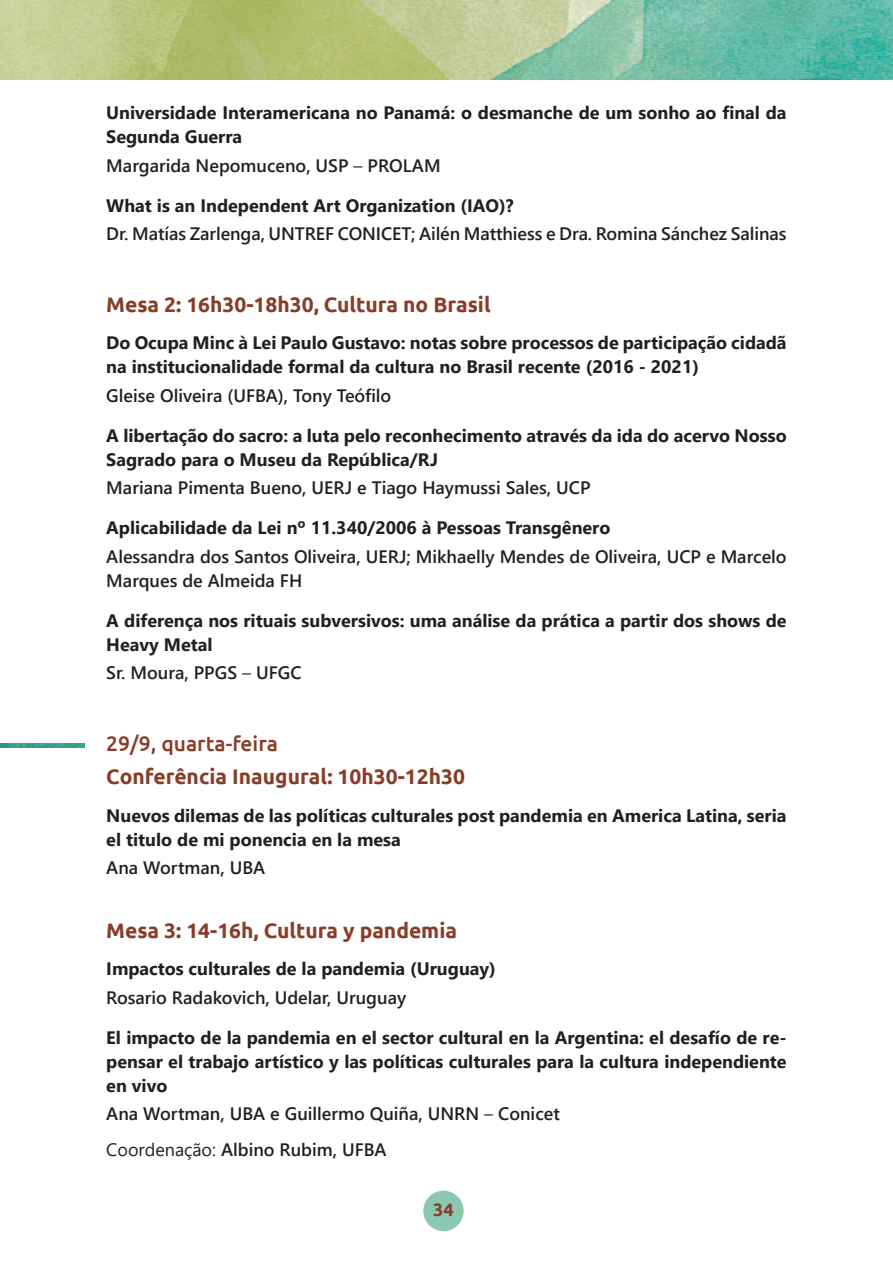
<style>
.page{position:relative;width:893px;height:1263px;background:#fff}
.page>*{position:absolute;margin:0;border:0;box-sizing:border-box;transform-origin:0 0}
.t1{font:700 21px "Ubuntu";color:#883d28}
.t2{font:500 21px "Ubuntu";color:#883d28}
.t3{font:700 18px/24px "Segoe UI";color:#231f20}
.t4{font:600 18px/24px "Segoe UI";color:#231f20}
.t5{font:700 18px "Ubuntu";color:#883d28}
.s1{font-weight:400}
</style>
<div class="page">
<div style="left:423px;top:1191px;width:41px;height:40px;background:#8bc8b2;border-radius:50%"></div>
<img style="left:0;top:0;width:893px;height:79px">
<img style="left:0;top:743px;width:84px;height:4px">
<p class="t3" style="left:106px;top:100px;width:682px">Universidade Interamericana no Panamá: o desmanche de um sonho ao final da<br>Segunda Guerra</p>
<p class="t4" style="left:106px;top:152px;width:336px">Margarida Nepomuceno, USP <span class="s1">–</span> PROLAM</p>
<p class="t3" style="left:106px;top:192px;width:409px">What is an Independent Art Organization (IAO)?</p>
<p class="t4" style="left:106px;top:220px;width:682px">Dr. Matías Zarlenga, UNTREF CONICET; Ailén Matthiess e Dra. Romina Sánchez Salinas</p>
<p class="t1" style="left:106px;top:292px;width:386px">Mesa 2: 16h30-18h30, Cultura no Brasil</p>
<p class="t3" style="left:106px;top:330px;width:682px">Do Ocupa Minc à Lei Paulo Gustavo: notas sobre processos de participação cidadã na institucionalidade formal da cultura no Brasil recente (2016 - 2021)</p>
<p class="t4" style="left:106px;top:382px;width:287px">Gleise Oliveira (UFBA), Tony Teófilo</p>
<p class="t3" style="left:106px;top:422px;width:682px">A libertação do sacro: a luta pelo reconhecimento através da ida do acervo Nosso<br>Sagrado para o Museu da República/RJ</p>
<p class="t4" style="left:106px;top:474px;width:486px">Mariana Pimenta Bueno, UERJ e Tiago Haymussi Sales, UCP</p>
<p class="t3" style="left:106px;top:515px;width:506px">Aplicabilidade da Lei nº 11.340/2006 à Pessoas Transgênero</p>
<p class="t4" style="left:106px;top:543px;width:682px">Alessandra dos Santos Oliveira, UERJ; Mikhaelly Mendes de Oliveira, UCP e Marcelo<br>Marques de Almeida FH</p>
<p class="t3" style="left:106px;top:607px;width:682px">A diferença nos rituais subversivos: uma análise da prática a partir dos shows de<br>Heavy Metal</p>
<p class="t4" style="left:106px;top:659px;width:197px">Sr. Moura, PPGS <span class="s1">–</span> UFGC</p>
<p class="t2" style="left:106px;top:730px;width:173px">29/9, quarta-feira</p>
<p class="t1" style="left:106px;top:764px;width:360px">Conferência Inaugural: 10h30-12h30</p>
<p class="t3" style="left:106px;top:802px;width:682px">Nuevos dilemas de las políticas culturales post pandemia en America Latina, seria el titulo de mi ponencia en la mesa</p>
<p class="t4" style="left:106px;top:854px;width:161px">Ana Wortman, UBA</p>
<p class="t1" style="left:106px;top:918px;width:352px">Mesa 3: 14-16h, Cultura y pandemia</p>
<p class="t3" style="left:106px;top:955px;width:391px">Impactos culturales de la pandemia (Uruguay)</p>
<p class="t4" style="left:106px;top:984px;width:301px">Rosario Radakovich, Udelar, Uruguay</p>
<p class="t3" style="left:106px;top:1024px;width:682px;text-align:justify">El impacto de la pandemia en el sector cultural en la Argentina: el desafío de re&shy;pensar el trabajo artístico y las políticas culturales para la cultura independiente en vivo</p>
<p class="t4" style="left:106px;top:1094px;width:455px;line-height:36px">Ana Wortman, UBA e Guillermo Quiña, UNRN <span class="s1">–</span> Conicet<br><span class="s1">Coordenação:</span> Albino Rubim, UFBA</p>
<p class="t5" style="left:433px;top:1199px;width:22px">34</p>
</div>
